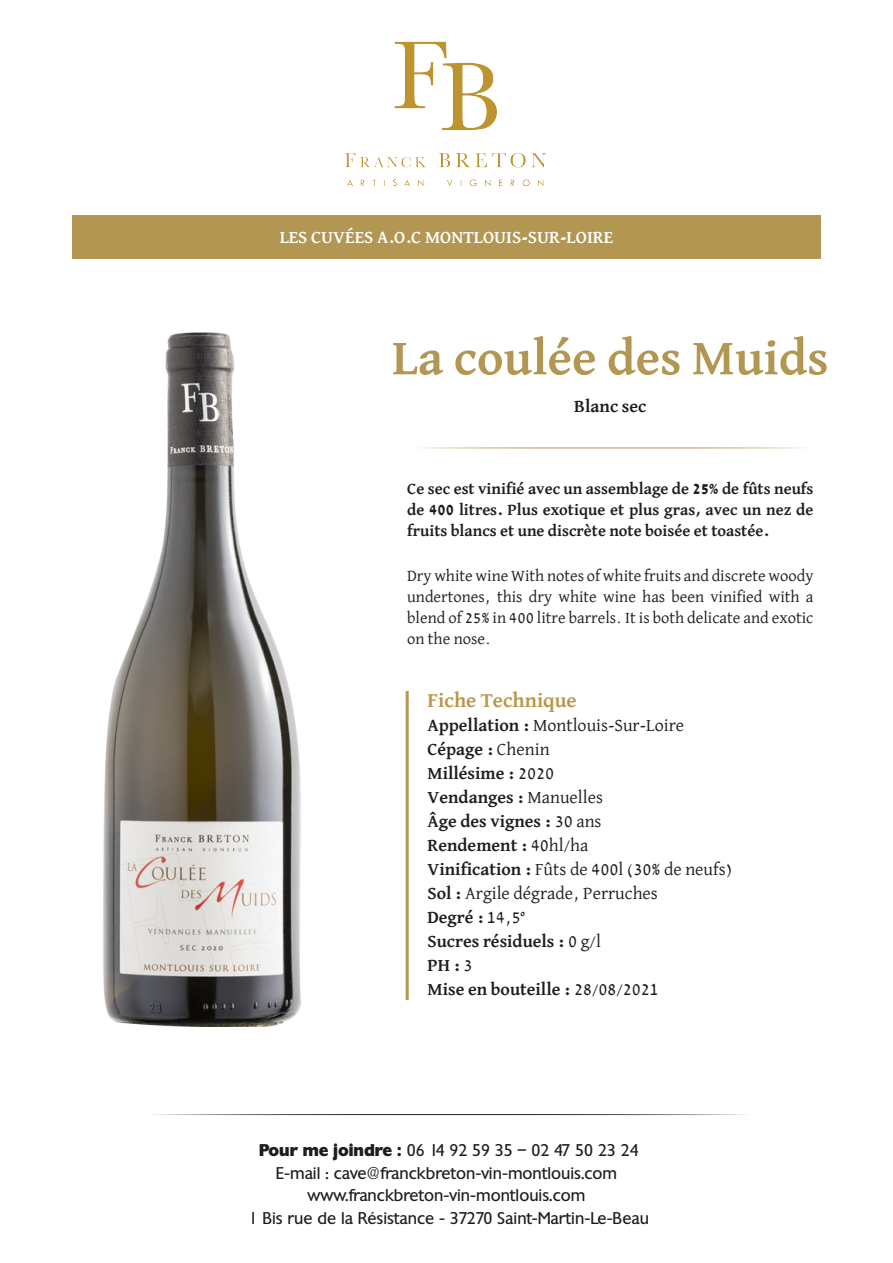
<style>
.page{position:relative;width:893px;height:1263px;background:#fff}
.page>*{position:absolute;margin:0;border:0;box-sizing:border-box;transform-origin:0 0}
.t1{font:700 50.85px "David Libre";color:#b29651}
.t2{font:700 21px "David Libre";color:#b99645}
.t3{font:700 18px "David Libre";color:#1d1d1b}
.t4{font:18px "David Libre";color:#1d1d1b}
.t5{font:700 18px "David Libre";color:#fff}
.t6{font:16.5px/21px "David Libre";color:#1d1d1b;text-align:justify}
.t7{font:16.5px "Chantilly";color:#1d1d1b}
.t8{font:700 16.5px/21px "David Libre";color:#1d1d1b;text-align:justify}
.s1{font-weight:700}
.s2{font-weight:400}
.s3{font-weight:800}
</style>
<div class="page">
<img style="left:103px;top:333px;width:198px;height:694px">
<img style="left:344px;top:41px;width:202px;height:146px">
<div style="left:72px;top:215px;width:749px;height:44px;background:#b29651"></div>
<hr style="left:406px;top:691px;width:3px;height:309px;background:#b29651">
<p class="t5" style="left:280px;top:224px;width:335px">LES CUVÉES A.O.C MONTLOUIS-SUR-LOIRE</p>
<p class="t1" style="left:392px;top:319px;width:438px">La coulée des Muids</p>
<p class="t3" style="left:574px;top:392px;width:74px">Blanc sec</p>
<p class="t8" style="left:407px;top:477px;width:408px">Ce sec est vinifié avec un assemblage de 25% de fûts neufs de 400 litres. Plus exotique et plus gras, avec un nez de fruits blancs et une discrète note boisée et toastée.</p>
<p class="t6" style="left:407px;top:565px;width:408px">Dry white wine With notes of white fruits and discrete woody undertones, this dry white wine has been vinified with a blend of 25% in 400 litre barrels. It is both delicate and exotic on the nose.</p>
<p class="t2" style="left:427px;top:684px;width:151px">Fiche Technique</p>
<p class="t4" style="left:427px;top:712px;width:258px"><span class="s1">Appellation :</span> Montlouis-Sur-Loire</p>
<p class="t3" style="left:427px;top:735px;width:124px">Cépage : <span class="s2">Chenin</span></p>
<p class="t3" style="left:427px;top:759px;width:128px">Millésime : <span class="s2">2020</span></p>
<p class="t3" style="left:427px;top:783px;width:177px">Vendanges : <span class="s2">Manuelles</span></p>
<p class="t3" style="left:427px;top:807px;width:176px">Âge des vignes : <span class="s2">30 ans</span></p>
<p class="t3" style="left:427px;top:831px;width:162px">Rendement : <span class="s2">40hl/ha</span></p>
<p class="t4" style="left:427px;top:856px;width:306px"><span class="s1">Vinification :</span> Fûts de 400l (30% de neufs)</p>
<p class="t4" style="left:427px;top:880px;width:232px"><span class="s1">Sol :</span> Argile dégrade, Perruches</p>
<p class="t3" style="left:427px;top:903px;width:99px">Degré : <span class="s2">14,5°</span></p>
<p class="t3" style="left:427px;top:927px;width:175px">Sucres résiduels : <span class="s2">0 g/l</span></p>
<p class="t3" style="left:427px;top:951px;width:47px">PH : <span class="s2">3</span></p>
<p class="t3" style="left:427px;top:975px;width:233px">Mise en bouteille : <span class="s2">28/08/2021</span></p>
<p class="t7" style="left:259px;top:1140px;width:381px"><span class="s3">Pour me joindre :</span> 06 14 92 59 35 – 02 47 50 23 24</p>
<p class="t7" style="left:276px;top:1163px;width:343px">E-mail : cave@franckbreton-vin-montlouis.com</p>
<p class="t7" style="left:308px;top:1185px;width:279px">www.franckbreton-vin-montlouis.com</p>
<p class="t7" style="left:249px;top:1208px;width:402px">1 Bis rue de la Résistance - 37270 Saint-Martin-Le-Beau</p>
</div>
